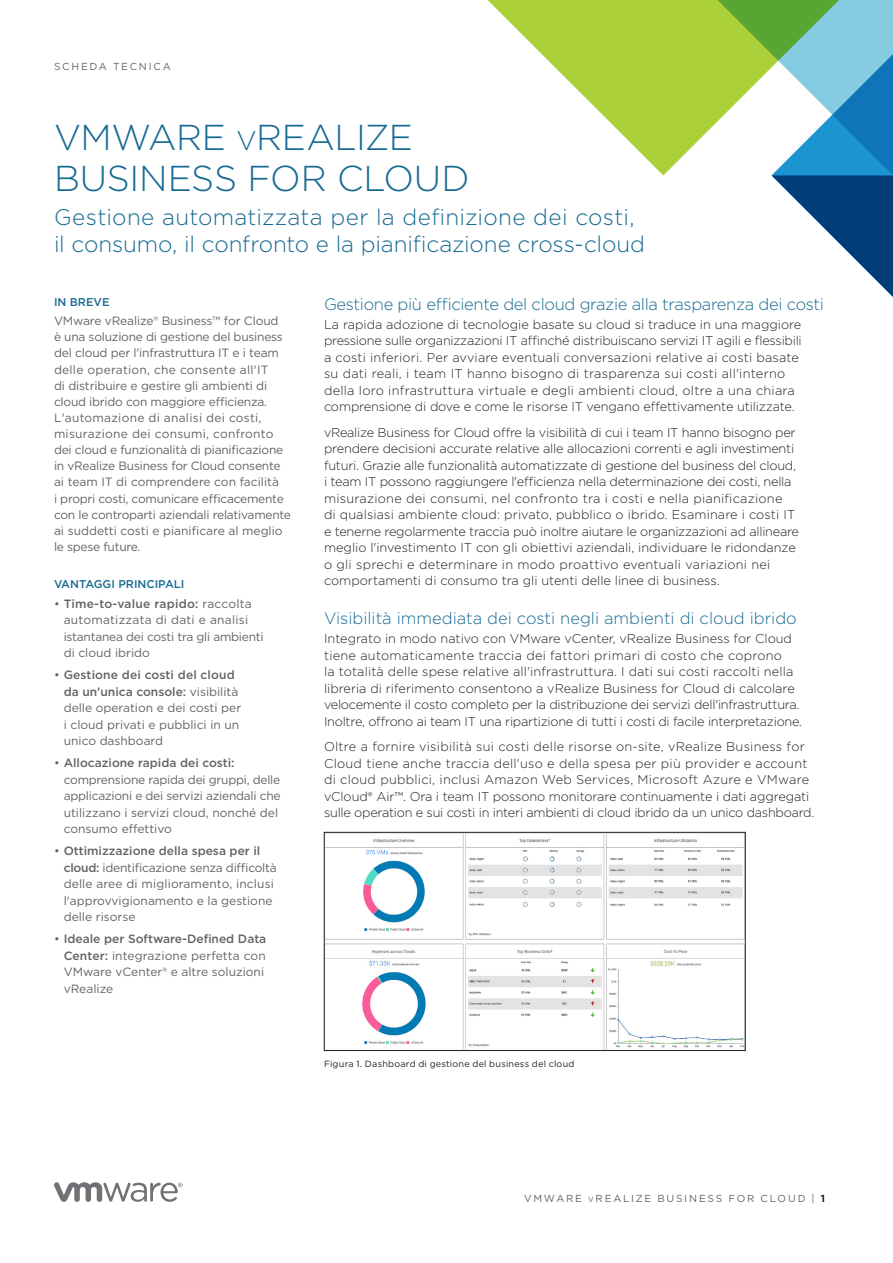
<style>
.page{position:relative;width:893px;height:1263px;background:#fff}
.page>*{position:absolute;margin:0;border:0;box-sizing:border-box;transform-origin:0 0}
._1a__MAIN_TITLE{font:300 36px/40.5px "Gotham";letter-spacing:-.01em;color:#176a92}
._1b__MAIN_SUB_TITLE{font:300 22.5px/27px "Gotham";color:#176a92}
._4a__SUBHEAD-1{font:300 16.5px "Gotham";letter-spacing:-.02em;color:#176a92}
._4a__SUBHEAD-1-2{font:300 16.5px "Gotham";color:#176a92}
._3a__BODY_TEXT{font:300 12.75px/16.5px "Gotham";color:#231f20}
._5b__SIDEBAR-BODY-LA{font:12px/16.5px "Gotham";letter-spacing:-.01em;color:#636366}
._5a__SIDEBAR-HEAD{font:500 11.25px "Gotham";color:#176a92}
.FOLIO-BOTTOM-GRAY{font:10.2px "Gotham";letter-spacing:.18em;color:#636366}
.FOLIO-TOP-GRAY{font:10.2px "Gotham";letter-spacing:.18em;color:#636366}
._7a__CAPTION_BODY{font:9px "Gotham";letter-spacing:.025em;color:#231f20}
.s1{font-size:27px}
.s2{font-weight:500}
.s3{font-size:7.65px}
.s4{font-weight:700;color:#231f20}
</style>
<div class="page">
<svg style="left:54px;top:1182px;width:129px;height:20px"></svg>
<svg style="left:487px;top:0;width:217px;height:175px;fill:#abcf38"></svg>
<svg style="left:704px;top:0;width:189px;height:297px"></svg>
<img style="left:326px;top:834px;width:417px;height:215px">
<div style="left:324px;top:832px;width:421px;height:219px;border:1px solid #231f20"></div>
<p class="FOLIO-TOP-GRAY" style="left:54px;top:60px;width:118px">SCHEDA TECNICA</p>
<p class="_1a__MAIN_TITLE" style="left:54px;top:116px;width:417px">VMWARE <span class="s1">v</span>REALIZE<br>BUSINESS FOR CLOUD</p>
<p class="_1b__MAIN_SUB_TITLE" style="left:54px;top:202px;width:592px">Gestione automatizzata per la definizione dei costi, il consumo, il confronto e la pianificazione cross-cloud</p>
<p class="_5a__SIDEBAR-HEAD" style="left:54px;top:295px;width:57px">IN BREVE</p>
<p class="_5b__SIDEBAR-BODY-LA" style="left:54px;top:313px;width:239px">VMware vRealize® Business™ for Cloud<br>è una soluzione di gestione del business del cloud per l'infrastruttura IT e i team delle operation, che consente all'IT<br>di distribuire e gestire gli ambienti di cloud ibrido con maggiore efficienza.<br>L'automazione di analisi dei costi, misurazione dei consumi, confronto dei cloud e funzionalità di pianificazione in vRealize Business for Cloud consente ai team IT di comprendere con facilità<br>i propri costi, comunicare efficacemente con le controparti aziendali relativamente ai suddetti costi e pianificare al meglio le spese future.</p>
<p class="_5a__SIDEBAR-HEAD" style="left:54px;top:577px;width:132px">VANTAGGI PRINCIPALI</p>
<p class="_5b__SIDEBAR-BODY-LA" style="left:64px;top:595px;width:201px;text-indent:-10px">• <span class="s2">Time-to-value rapido:</span> raccolta automatizzata di dati e analisi istantanea dei costi tra gli ambienti di cloud ibrido</p>
<p class="_5b__SIDEBAR-BODY-LA" style="left:64px;top:667px;width:179px;text-indent:-10px">• <span class="s2">Gestione dei costi del cloud da un'unica console:</span> visibilità delle operation e dei costi per i cloud privati e pubblici in un unico dashboard</p>
<p class="_5b__SIDEBAR-BODY-LA" style="left:64px;top:754px;width:218px;text-indent:-10px">• <span class="s2">Allocazione rapida dei costi: </span>comprensione rapida dei gruppi, delle applicazioni e dei servizi aziendali che utilizzano i servizi cloud, nonché del consumo effettivo</p>
<p class="_5b__SIDEBAR-BODY-LA" style="left:64px;top:842px;width:215px;text-indent:-10px">• <span class="s2">Ottimizzazione della spesa per il cloud:</span> identificazione senza difficoltà delle aree di miglioramento, inclusi l'approvvigionamento e la gestione delle risorse</p>
<p class="_5b__SIDEBAR-BODY-LA" style="left:64px;top:930px;width:204px;text-indent:-10px">• <span class="s2">Ideale per Software-Defined Data<br>Center:</span> integrazione perfetta con<br>VMware vCenter® e altre soluzioni vRealize</p>
<p class="_4a__SUBHEAD-1" style="left:324px;top:294px;width:501px">Gestione più efficiente del cloud grazie alla trasparenza dei costi</p>
<p class="_3a__BODY_TEXT" style="left:324px;top:316px;width:479px">La rapida adozione di tecnologie basate su cloud si traduce in una maggiore pressione sulle organizzazioni IT affinché distribuiscano servizi IT agili e flessibili a costi inferiori. Per avviare eventuali conversazioni relative ai costi basate su dati reali, i team IT hanno bisogno di trasparenza sui costi all'interno della loro infrastruttura virtuale e degli ambienti cloud, oltre a una chiara comprensione di dove e come le risorse IT vengano effettivamente utilizzate.</p>
<p class="_3a__BODY_TEXT" style="left:324px;top:424px;width:476px">vRealize Business for Cloud offre la visibilità di cui i team IT hanno bisogno per prendere decisioni accurate relative alle allocazioni correnti e agli investimenti futuri. Grazie alle funzionalità automatizzate di gestione del business del cloud, i team IT possono raggiungere l'efficienza nella determinazione dei costi, nella misurazione dei consumi, nel confronto tra i costi e nella pianificazione<br>di qualsiasi ambiente cloud: privato, pubblico o ibrido. Esaminare i costi IT e tenerne regolarmente traccia può inoltre aiutare le organizzazioni ad allineare meglio l'investimento IT con gli obiettivi aziendali, individuare le ridondanze o gli sprechi e determinare in modo proattivo eventuali variazioni nei comportamenti di consumo tra gli utenti delle linee di business.</p>
<p class="_4a__SUBHEAD-1-2" style="left:324px;top:608px;width:474px">Visibilità immediata dei costi negli ambienti di cloud ibrido</p>
<p class="_3a__BODY_TEXT" style="left:324px;top:630px;width:480px">Integrato in modo nativo con VMware vCenter, vRealize Business for Cloud tiene automaticamente traccia dei fattori primari di costo che coprono<br>la totalità delle spese relative all'infrastruttura. I dati sui costi raccolti nella libreria di riferimento consentono a vRealize Business for Cloud di calcolare velocemente il costo completo per la distribuzione dei servizi dell'infrastruttura.<br>Inoltre, offrono ai team IT una ripartizione di tutti i costi di facile interpretazione.</p>
<p class="_3a__BODY_TEXT" style="left:324px;top:738px;width:492px">Oltre a fornire visibilità sui costi delle risorse on-site, vRealize Business for Cloud tiene anche traccia dell'uso e della spesa per più provider e account di cloud pubblici, inclusi Amazon Web Services, Microsoft Azure e VMware vCloud® Air™. Ora i team IT possono monitorare continuamente i dati aggregati sulle operation e sui costi in interi ambienti di cloud ibrido da un unico dashboard.</p>
<p class="_7a__CAPTION_BODY" style="left:324px;top:1058px;width:252px">Figura 1. Dashboard di gestione del business del cloud</p>
<p class="FOLIO-BOTTOM-GRAY" style="left:524px;top:1191px;width:303px">VMWARE <span class="s3">v</span>REALIZE BUSINESS FOR CLOUD | <span class="s4">1</span></p>
</div>
